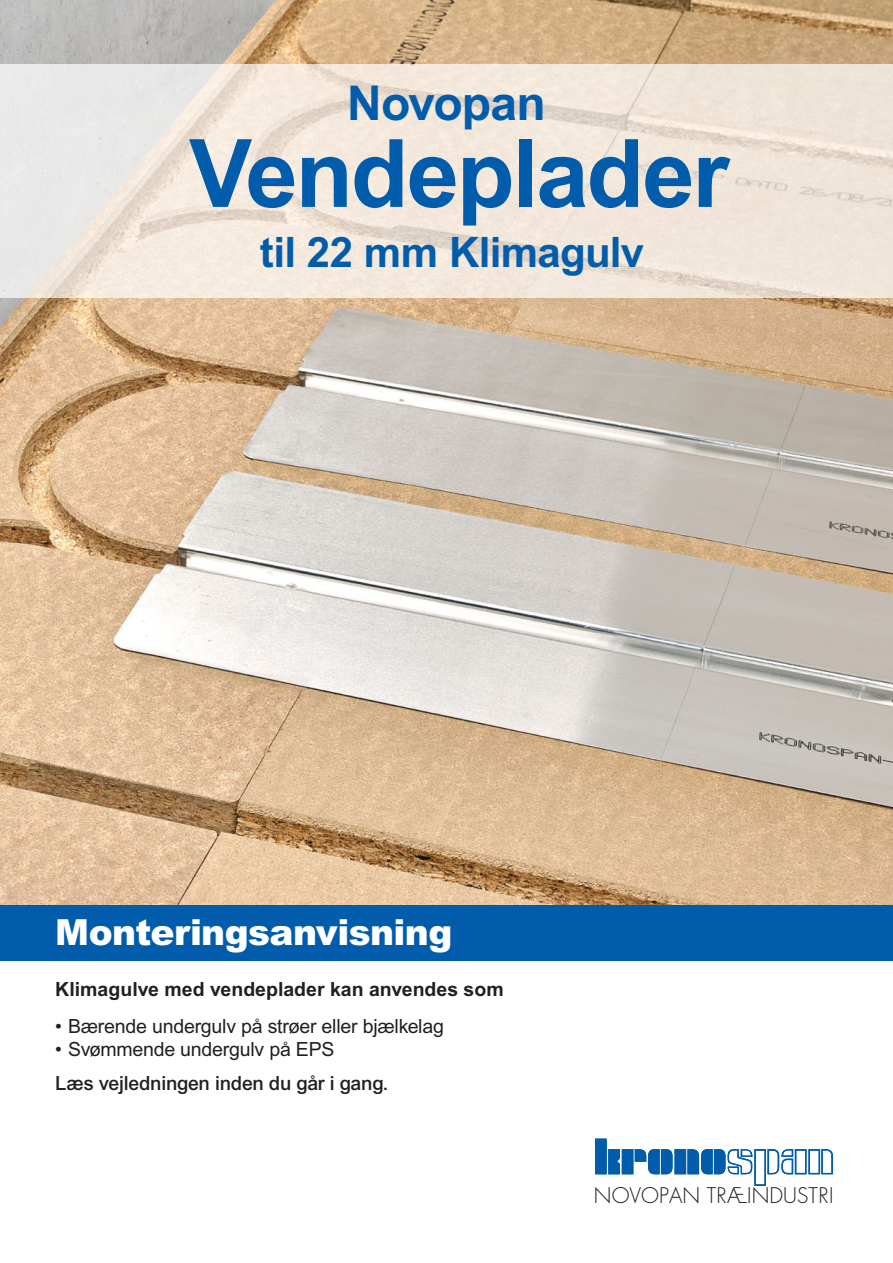
<style>
.page{position:relative;width:893px;height:1263px;background:#fff}
.page>*{position:absolute;margin:0;border:0;box-sizing:border-box;transform-origin:0 0}
.t1{font:700 94.5px "Arial MT Pro";letter-spacing:-.025em;color:#015dab}
.t2{font:700 48px "Arial MT Pro";letter-spacing:-.02em;color:#015dab}
.t3{font:700 42px "Arial MT Pro";letter-spacing:-.015em;color:#015dab}
.t4{font:900 36px "Arial MT Pro";letter-spacing:-.015em;color:#fff}
.t5{font:300 21px "Futura Std";color:#231f20}
.t6{font:19.5px "Arial MT Pro";letter-spacing:-.01em;color:#231f20}
.t7{font:700 19.5px "Arial MT Pro";color:#231f20}
.t8{font:500 19.5px "Arial MT Pro";letter-spacing:-.01em;color:#231f20}
</style>
<div class="page">
<img style="left:0;top:0;width:893px;height:906px">
<svg style="left:0;top:64px;width:893px;height:234px;background:#efe5db"></svg>
<div style="left:0;top:906px;width:893px;height:55px;background:#015dab"></div>
<svg style="left:595px;top:1138px;width:238px;height:48px"></svg>
<h2 class="t2" style="left:347px;top:75px;width:200px">Novopan</h2>
<h1 class="t1" style="left:189px;top:118px;width:542px">Vendeplader</h1>
<h3 class="t3" style="left:260px;top:227px;width:386px">til 22 mm Klimagulv</h3>
<h3 class="t4" style="left:55px;top:909px;width:399px">Monteringsanvisning</h3>
<p class="t7" style="left:55px;top:978px;width:450px">Klimagulve med vendeplader kan anvendes som</p>
<p class="t6" style="left:55px;top:1015px;width:390px">• Bærende undergulv på strøer eller bjælkelag</p>
<p class="t6" style="left:55px;top:1038px;width:281px">• Svømmende undergulv på EPS</p>
<p class="t8" style="left:55px;top:1071px;width:334px">Læs vejledningen inden du går i gang.</p>
<p class="t5" style="left:594px;top:1183px;width:241px">NOVOPAN TRÆINDUSTRI</p>
</div>
